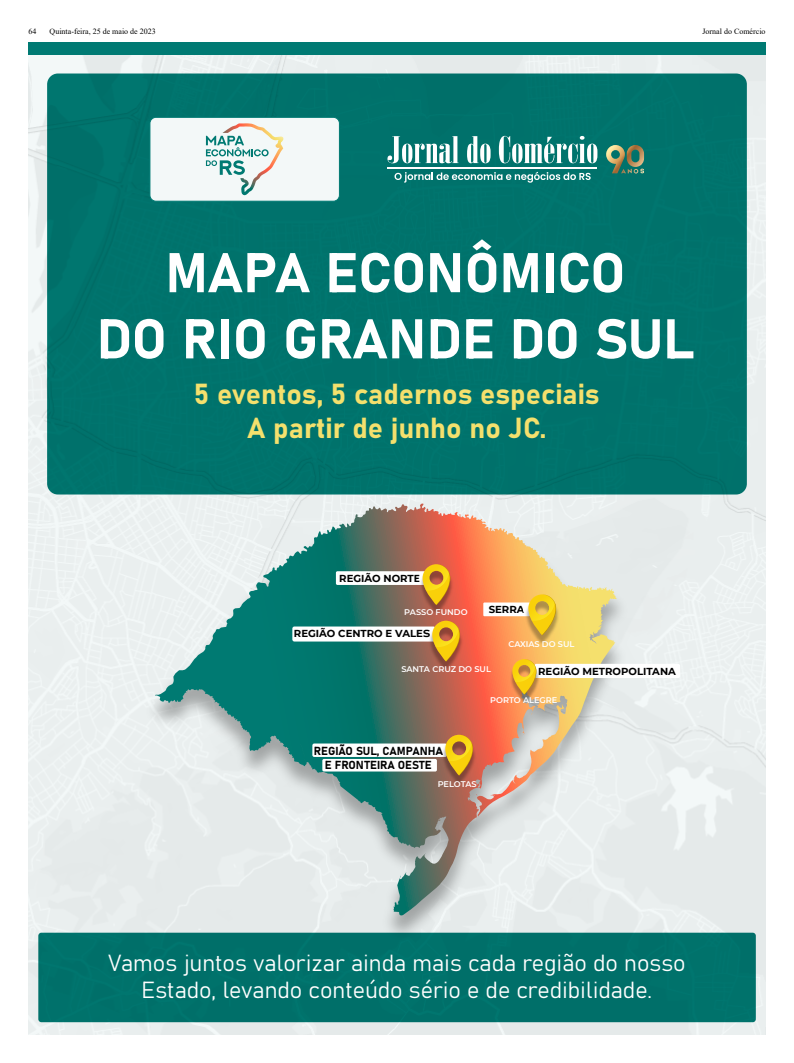
<style>
.page{position:relative;width:794px;height:1063px;background:#fff}
.page>*{position:absolute;margin:0;border:0;box-sizing:border-box;transform-origin:0 0}
.t1{font:55.1px/66.2px "Bahnschrift";letter-spacing:-.01em;color:#fff;text-align:center}
.t2{font:28.6px/34.4px "Bahnschrift";color:#f4e06d;text-align:center}
.t3{font:23px/27.6px "Bahnschrift";color:#fff;text-align:center}
.t4{font:11.5px/13.8px "Bahnschrift";color:#000;text-align:center}
.t5{font:700 10.1px "Montserrat";color:#000}
.t6{font:600 8.2px "Montserrat";color:#fff}
.t7{font:8px "Times New Roman";color:#000}
</style>
<div class="page">
<div style="left:28px;top:55px;width:737px;height:980px;background:#eaefef"></div>
<div style="left:38px;top:933px;width:718px;height:89px;background:#006f69;border-radius:3px"></div>
<div style="left:47px;top:74px;width:700px;height:421px;background:#00726b;border-radius:11px"></div>
<div style="left:28px;top:43px;width:737px;height:12px;background:#007a73"></div>
<svg style="left:394px;top:172px;width:196px;height:11px"></svg>
<svg style="left:387px;top:136px;width:71px;height:27px"></svg>
<svg style="left:467px;top:136px;width:23px;height:27px"></svg>
<svg style="left:499px;top:136px;width:98px;height:27px"></svg>
<hr style="left:387px;top:168px;width:210px;height:1px;background:#fff">
<svg style="left:606px;top:145px;width:38px;height:28px"></svg>
<div style="left:150px;top:117px;width:189px;height:84px;background:#f3f8f8;border-radius:6px"></div>
<div style="left:150px;top:117px;width:190px;height:84px;border:1px solid #007a73;border-radius:6px"></div>
<svg style="left:206px;top:123px;width:73px;height:72px"></svg>
<img style="left:138px;top:500px;width:497px;height:433px">
<svg style="left:358px;top:801px;width:91px;height:114px;background:#95a9a4"></svg>
<div style="left:292px;top:627px;width:143px;height:15px;background:#fff;border-radius:2px"></div>
<div style="left:483px;top:603px;width:47px;height:13px;background:#fff"></div>
<img style="left:523px;top:597px;width:37px;height:50px">
<svg style="left:528px;top:594px;width:28px;height:41px"></svg>
<div style="left:312px;top:744px;width:135px;height:13px;background:#fff;border-radius:2px"></div>
<div style="left:322px;top:759px;width:115px;height:13px;background:#fff;border-radius:2px"></div>
<img style="left:428px;top:623px;width:37px;height:50px">
<svg style="left:432px;top:621px;width:28px;height:41px"></svg>
<div style="left:534px;top:664px;width:146px;height:14px;background:#fff;border-radius:2px"></div>
<img style="left:441px;top:737px;width:37px;height:50px">
<svg style="left:445px;top:735px;width:28px;height:41px"></svg>
<div style="left:336px;top:571px;width:90px;height:14px;background:#fff;border-radius:2px"></div>
<img style="left:418px;top:567px;width:37px;height:50px">
<svg style="left:422px;top:564px;width:28px;height:41px"></svg>
<img style="left:508px;top:661px;width:32px;height:43px">
<svg style="left:512px;top:659px;width:24px;height:36px"></svg>
<p class="t7" style="left:28px;top:26px;width:9px">64</p>
<p class="t7" style="left:50px;top:26px;width:108px">Quinta-feira, 25 de maio de 2023</p>
<p class="t7" style="left:702px;top:26px;width:65px">Jornal do Comércio</p>
<p class="t1" style="left:97px;top:240px;width:599px">MAPA ECONÔMICO<br>DO RIO GRANDE DO SUL</p>
<p class="t2" style="left:194px;top:377px;width:407px">5 eventos, 5 cadernos especiais<br>A partir de junho no JC.</p>
<p class="t5" style="left:339px;top:571px;width:83px">REGIÃO NORTE</p>
<p class="t6" style="left:404px;top:606px;width:65px">PASSO FUNDO</p>
<p class="t5" style="left:294px;top:626px;width:137px">REGIÃO CENTRO E VALES</p>
<p class="t5" style="left:489px;top:602px;width:37px">SERRA</p>
<p class="t6" style="left:508px;top:639px;width:67px">CAXIAS DO SUL</p>
<p class="t6" style="left:401px;top:663px;width:91px">SANTA CRUZ DO SUL</p>
<p class="t5" style="left:538px;top:664px;width:139px">REGIÃO METROPOLITANA</p>
<p class="t6" style="left:490px;top:694px;width:69px">PORTO ALEGRE</p>
<p class="t4" style="left:314px;top:744px;width:131px">REGIÃO SUL, CAMPANHA<br>E FRONTEIRA OESTE</p>
<p class="t6" style="left:438px;top:778px;width:40px">PELOTAS</p>
<p class="t3" style="left:108px;top:949px;width:579px">Vamos juntos valorizar ainda mais cada região do nosso<br>Estado, levando conteúdo sério e de credibilidade.</p>
</div>
